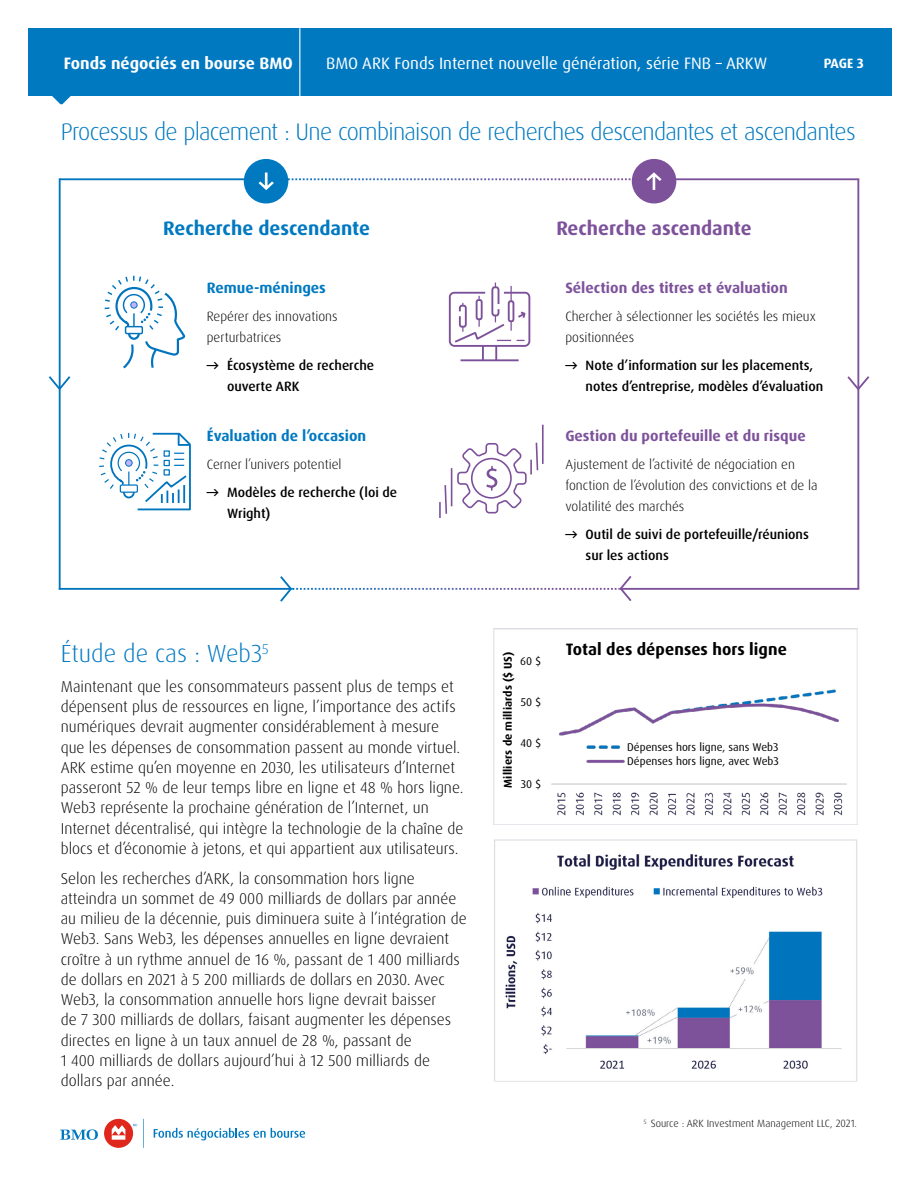
<style>
.page{position:relative;width:918px;height:1188px;background:#fff}
.page>*{position:absolute;margin:0;border:0;box-sizing:border-box;transform-origin:0 0}
.t1{font:300 24.75px "Dax Pro";color:#0079c1}
.t2{font:300 24px "Dax Pro";letter-spacing:-.03em;color:#0079c1}
.t3{font:700 19.5px "Dax Pro";color:#0079c1}
.t4{font:700 19.5px "Dax Pro";color:#7d529b}
.t5{font:16.5px "Dax Pro";color:#fff}
.t6{font:700 16.5px "Dax Pro";letter-spacing:.005em;color:#000}
.t7{font:700 16.5px "Dax Pro";color:#fff}
.t8{font:300 15.75px/20.2px "Dax Pro";color:#000}
.t9{font:700 15px "Dax Pro";color:#7d529b}
.t10{font:700 15px "Dax Pro";color:#0079c1}
.t11{font:300 13.5px/21px "Dax Pro";color:#000}
.t12{font:500 13.5px/21px "Dax Pro";color:#000}
.t13{font:700 13.5px "Dax Pro";color:#fff}
.t14{font:11.25px/14px "Dax Pro";color:#000}
.t15{font:700 11.25px "Dax Pro";letter-spacing:.02em;color:#000}
.footnote{font:300 10.5px "Dax Pro";color:#000}
</style>
<div class="page">
<img style="left:494px;top:629px;width:363px;height:196px">
<div style="left:28px;top:28px;width:864px;height:68px;background:#0079c1"></div>
<svg style="left:52px;top:96px;width:19px;height:9px"></svg>
<div style="left:632px;top:159px;width:44px;height:45px;background:#7d529b;border-radius:50%"></div>
<div style="left:244px;top:159px;width:44px;height:45px;background:#0079c1;border-radius:50%"></div>
<svg style="left:259px;top:173px;width:15px;height:17px"></svg>
<hr style="left:60px;top:178px;width:187px;height:2px;background:#0075be">
<svg style="left:347px;top:172px;width:315px;height:18px"></svg>
<hr style="left:667px;top:178px;width:191px;height:2px;background:#7d519a">
<hr style="left:857px;top:179px;width:2px;height:410px;background:#7d519a">
<hr style="left:59px;top:179px;width:2px;height:409px;background:#0075be">
<hr style="left:60px;top:588px;width:232px;height:2px;background:#0075be">
<hr style="left:620px;top:588px;width:238px;height:2px;background:#7d519a">
<svg style="left:48px;top:374px;width:23px;height:18px"></svg>
<svg style="left:847px;top:374px;width:23px;height:18px"></svg>
<svg style="left:618px;top:576px;width:15px;height:25px"></svg>
<svg style="left:278px;top:576px;width:309px;height:26px"></svg>
<svg style="left:104px;top:275px;width:80px;height:94px"></svg>
<hr style="left:461px;top:359px;width:58px;height:2px;background:#7d519a">
<svg style="left:448px;top:283px;width:83px;height:77px"></svg>
<svg style="left:99px;top:432px;width:92px;height:79px"></svg>
<svg style="left:439px;top:485px;width:9px;height:33px"></svg>
<hr style="left:451px;top:468px;width:1px;height:38px;background:#7d519a">
<hr style="left:542px;top:425px;width:2px;height:39px;background:#7d519a">
<svg style="left:457px;top:442px;width:82px;height:72px"></svg>
<div style="left:565px;top:639px;width:222px;height:33px;background:#fff"></div>
<div style="left:626px;top:740px;width:221px;height:34px;background:#fff"></div>
<div style="left:499px;top:631px;width:17px;height:178px;background:#fff"></div>
<div style="left:519px;top:655px;width:26px;height:161px;background:#fff"></div>
<img style="left:494px;top:839px;width:363px;height:242px">
<svg style="left:154px;top:1128px;width:151px;height:12px"></svg>
<svg style="left:60px;top:1129px;width:38px;height:11px"></svg>
<div style="left:104px;top:1119px;width:29px;height:29px;background:#df271c;border-radius:50%"></div>
<svg style="left:112px;top:1125px;width:13px;height:15px"></svg>
<svg style="left:143px;top:1119px;width:1px;height:29px"></svg>
<hr style="left:299px;top:28px;width:1px;height:68px;background:#fff">
<p class="t7" style="left:64px;top:52px;width:231px">Fonds négociés en bourse BMO</p>
<p class="t5" style="left:326px;top:52px;width:443px">BMO ARK Fonds Internet nouvelle génération, série FNB – ARKW</p>
<p class="t13" style="left:824px;top:54px;width:42px">PAGE 3</p>
<h2 class="t2" style="left:61px;top:117px;width:796px">Processus de placement : Une combinaison de recherches descendantes et ascendantes</h2>
<h3 class="t3" style="left:163px;top:216px;width:208px">Recherche descendante</h3>
<h4 class="t10" style="left:207px;top:278px;width:121px">Remue-méninges</h4>
<p class="t11" style="left:207px;top:306px;width:132px">Repérer des innovations perturbatrices</p>
<p class="t12" style="left:227px;top:355px;width:149px;text-indent:-20px">→ Écosystème de recherche ouverte ARK</p>
<h4 class="t10" style="left:207px;top:426px;width:161px">Évaluation de l’occasion</h4>
<p class="t11" style="left:207px;top:454px;width:136px">Cerner l’univers potentiel</p>
<p class="t12" style="left:227px;top:482px;width:172px;text-indent:-20px">→ Modèles de recherche (loi de<br>Wright)</p>
<h2 class="t1" style="left:61px;top:638px;width:209px">Étude de cas : Web3<sup>5</sup></h2>
<p class="t8" style="left:61px;top:676px;width:404px">Maintenant que les consommateurs passent plus de temps et dépensent plus de ressources en ligne, l’importance des actifs numériques devrait augmenter considérablement à mesure que les dépenses de consommation passent au monde virtuel.<br>ARK estime qu’en moyenne en 2030, les utilisateurs d’Internet passeront 52 % de leur temps libre en ligne et 48 % hors ligne.<br>Web3 représente la prochaine génération de l’Internet, un Internet décentralisé, qui intègre la technologie de la chaîne de blocs et d’économie à jetons, et qui appartient aux utilisateurs.</p>
<p class="t8" style="left:61px;top:868px;width:407px">Selon les recherches d’ARK, la consommation hors ligne atteindra un sommet de 49 000 milliards de dollars par année au milieu de la décennie, puis diminuera suite à l’intégration de Web3. Sans Web3, les dépenses annuelles en ligne devraient croître à un rythme annuel de 16 %, passant de 1 400 milliards de dollars en 2021 à 5 200 milliards de dollars en 2030. Avec Web3, la consommation annuelle hors ligne devrait baisser<br>de 7 300 milliards de dollars, faisant augmenter les dépenses directes en ligne à un taux annuel de 28 %, passant de<br>1 400 milliards de dollars aujourd’hui à 12 500 milliards de dollars par année.</p>
<h3 class="t4" style="left:556px;top:216px;width:197px">Recherche ascendante</h3>
<h4 class="t9" style="left:565px;top:278px;width:224px">Sélection des titres et évaluation</h4>
<p class="t11" style="left:565px;top:306px;width:252px">Chercher à sélectionner les sociétés les mieux positionnées</p>
<p class="t12" style="left:586px;top:355px;width:239px;text-indent:-20px">→ Note d’information sur les placements, notes d’entreprise, modèles d’évaluation</p>
<h4 class="t9" style="left:565px;top:426px;width:242px">Gestion du portefeuille et du risque</h4>
<p class="t11" style="left:565px;top:454px;width:254px">Ajustement de l’activité de négociation en fonction de l’évolution des convictions et de la volatilité des marchés</p>
<p class="t12" style="left:586px;top:524px;width:225px;text-indent:-20px">→ Outil de suivi de portefeuille/réunions sur les actions</p>
<p class="t15" style="left:501px;top:788px;width:138px;rotate:-90deg">Milliers de milliards ($ US)</p>
<p class="t14" style="left:520px;top:654px;width:22px">60 $</p>
<p class="t14" style="left:521px;top:695px;width:22px">50 $</p>
<p class="t14" style="left:520px;top:736px;width:22px">40 $</p>
<p class="t14" style="left:521px;top:777px;width:22px">30 $</p>
<p class="t6" style="left:566px;top:639px;width:223px">Total des dépenses hors ligne</p>
<p class="t14" style="left:627px;top:740px;width:153px">Dépenses hors ligne, sans Web3<br>Dépenses hors ligne, avec Web3</p>
<p class="footnote" style="left:644px;top:1117px;width:214px"><sup>5</sup> Source : ARK Investment Management LLC, 2021.</p>
</div>
